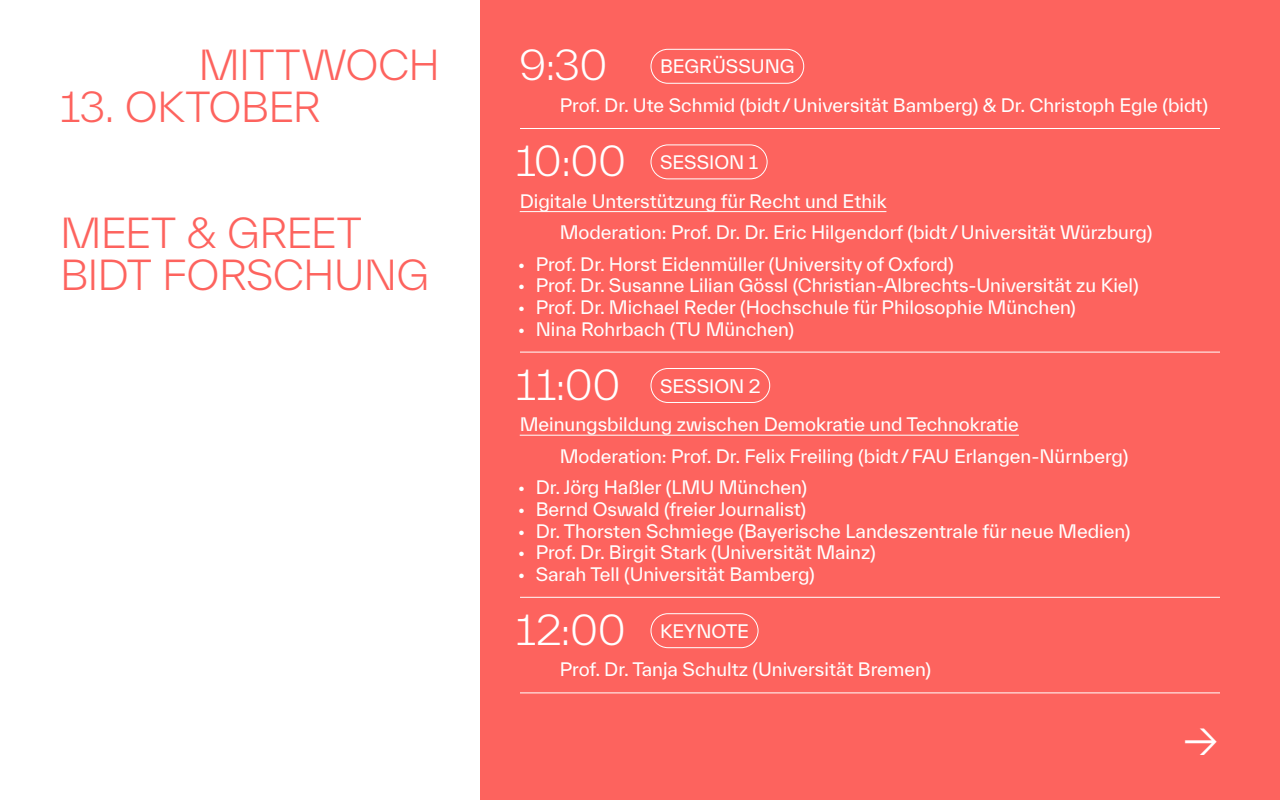
<style>
.page{position:relative;width:1280px;height:800px;background:#fff}
.page>*{position:absolute;margin:0;border:0;box-sizing:border-box;transform-origin:0 0}
.t1{font:300 48px "TWK Everett";color:#fff}
.t2{font:300 40px/42px "TWK Everett";letter-spacing:-.015em;color:#fd635e}
.t3{font:300 40px "TWK Everett";letter-spacing:-.01em;color:#fff}
.t4{font:18px/38.5px "TWK Everett";color:#fff}
.s1{font-size:40px;color:#fd635e}
</style>
<div class="page">
<div style="left:480px;top:0;width:800px;height:800px;background:#fd635e"></div>
<hr style="left:520px;top:128px;width:700px;height:1px;background:#fff">
<hr style="left:520px;top:211px;width:366px;height:1px;background:#fff">
<hr style="left:520px;top:352px;width:700px;height:1px;background:#fff">
<hr style="left:520px;top:435px;width:499px;height:1px;background:#fff">
<hr style="left:520px;top:597px;width:700px;height:1px;background:#fff">
<hr style="left:520px;top:692px;width:700px;height:1px;background:#fff">
<div style="left:651px;top:49px;width:153px;height:35px;border:1px solid #fff;border-radius:17px"></div>
<div style="left:651px;top:144px;width:117px;height:35px;border:1px solid #fff;border-radius:17px"></div>
<div style="left:651px;top:368px;width:119px;height:35px;border:1px solid #fff;border-radius:17px"></div>
<div style="left:651px;top:613px;width:108px;height:35px;border:1px solid #fff;border-radius:17px"></div>
<h2 class="t2" style="left:198px;top:44px;width:243px">MITTWOCH</h2>
<h2 class="t2" style="left:60px;top:86px;width:263px">13. OKTOBER</h2>
<h2 class="t2" style="left:60px;top:212px;width:371px">MEET &amp; GREET<br>BIDT FORSCHUNG</h2>
<h2 class="t3" style="left:519px;top:38px;width:90px">9:30</h2>
<p class="t4" style="left:560px;top:47px;width:650px;text-indent:100px">BEGRÜSSUNG<br>Prof. Dr. Ute Schmid (bidt / Universität Bamberg) &amp; Dr. Christoph Egle (bidt)</p>
<h2 class="t3" style="left:516px;top:134px;width:112px">10:00</h2>
<p class="t4" style="left:520px;top:143px;width:368px;text-indent:140px">SESSION 1<br>Digitale Unterstützung für Recht und Ethik</p>
<p class="t4" style="left:560px;top:213px;width:594px">Moderation: Prof. Dr. Dr. Eric Hilgendorf (bidt / Universität Würzburg)</p>
<p class="t4" style="left:518px;top:245px;width:437px">• Prof. Dr. Horst Eidenmüller (University of Oxford)</p>
<p class="t4" style="left:518px;top:266px;width:623px">• Prof. Dr. Susanne Lilian Gössl (Christian-Albrechts-Universität zu Kiel)</p>
<p class="t4" style="left:518px;top:288px;width:560px">• Prof. Dr. Michael Reder (Hochschule für Philosophie München)</p>
<p class="t4" style="left:518px;top:309px;width:278px">• Nina Rohrbach (TU München)</p>
<h2 class="t3" style="left:516px;top:358px;width:106px">11:00</h2>
<p class="t4" style="left:520px;top:366px;width:501px;text-indent:140px">SESSION 2<br>Meinungsbildung zwischen Demokratie und Technokratie</p>
<p class="t4" style="left:560px;top:437px;width:570px">Moderation: Prof. Dr. Felix Freiling (bidt / FAU Erlangen-Nürnberg)</p>
<p class="t4" style="left:518px;top:468px;width:291px">• Dr. Jörg Haßler (LMU München)</p>
<p class="t4" style="left:518px;top:490px;width:290px">• Bernd Oswald (freier Journalist)</p>
<p class="t4" style="left:518px;top:511px;width:614px">• Dr. Thorsten Schmiege (Bayerische Landeszentrale für neue Medien)</p>
<p class="t4" style="left:518px;top:533px;width:359px">• Prof. Dr. Birgit Stark (Universität Mainz)</p>
<p class="t4" style="left:518px;top:555px;width:299px">• Sarah Tell (Universität Bamberg)</p>
<h2 class="t3" style="left:516px;top:603px;width:112px">12:00</h2>
<p class="t4" style="left:560px;top:612px;width:373px;text-indent:100px">KEYNOTE<br>Prof. Dr. Tanja Schultz (Universität Bremen)</p>
<h1 class="t1" style="left:1183px;top:710px;width:38px">→<span class="s1">→</span></h1>
</div>
